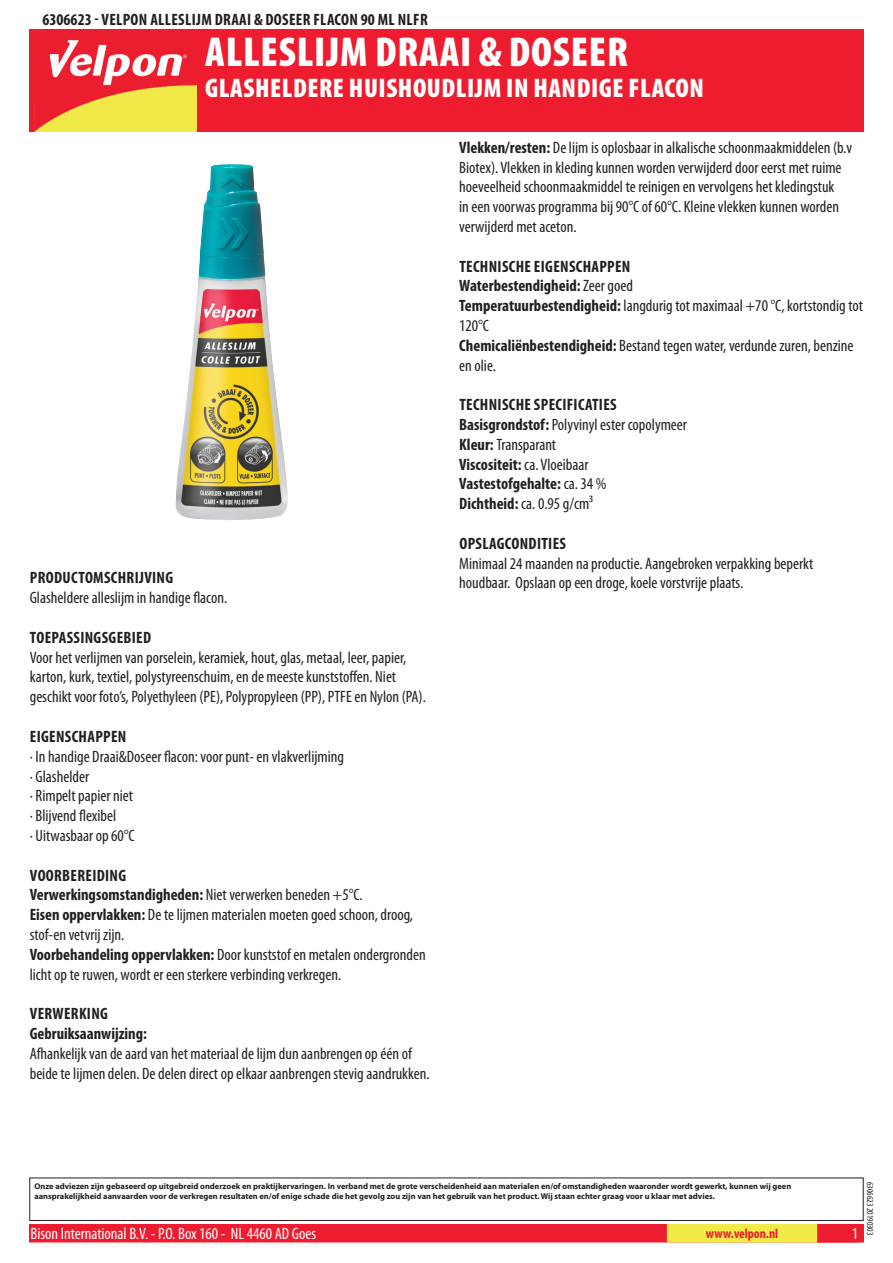
<style>
.page{position:relative;width:893px;height:1263px;background:#fff}
.page>*{position:absolute;margin:0;border:0;box-sizing:border-box;transform-origin:0 0}
.t1{font:900 condensed 42px "Myriad Pro";letter-spacing:.02em;color:#fff}
.t2{font:900 condensed 27px "Myriad Pro";letter-spacing:.02em;color:#fff}
.t3{font:condensed 16.5px/19.8px "Myriad Pro";color:#231f20}
.t4{font:700 condensed 16.5px/19.8px "Myriad Pro";letter-spacing:.02em;color:#231f20}
.t5{font:condensed 16.5px "Myriad Pro";color:#fff}
.t6{font:700 condensed 13.5px "Myriad Pro";letter-spacing:.015em;color:#ed1c2e}
.t7{font:condensed 9px "Myriad Pro";color:#231f20}
.t8{font:700 8.4px/10.1px "Myriad Pro";color:#231f20}
.s1{font-weight:700}
.s2{font-weight:400}
</style>
<div class="page">
<div style="left:30px;top:1225px;width:833px;height:17px;background:#ed1c2e"></div>
<div style="left:29px;top:1224px;width:835px;height:18px;border:2px solid #ed1c2e"></div>
<div style="left:816px;top:1224px;width:44px;height:18px;border:2px solid #ed1c2e"></div>
<div style="left:668px;top:1225px;width:148px;height:17px;background:#f1ea47"></div>
<div style="left:667px;top:1224px;width:150px;height:18px;border:2px solid #f1ea47"></div>
<div style="left:29px;top:1177px;width:835px;height:44px;border:1px solid #231f20"></div>
<div style="left:30px;top:30px;width:834px;height:102px;background:#ed1c2e"></div>
<img style="left:34px;top:39px;width:162px;height:93px">
<img style="left:175px;top:164px;width:113px;height:357px">
<p class="t4" style="left:43px;top:9px;width:385px">6306623 - Velpon Alleslijm Draai &amp; Doseer Flacon 90 ml NLFR</p>
<h1 class="t1" style="left:205px;top:25px;width:424px">ALLESLIJM DRAAI &amp; DOSEER</h1>
<h2 class="t2" style="left:205px;top:70px;width:500px">GLASHELDERE HUISHOUDLIJM IN HANDIGE FLACON</h2>
<p class="t4" style="left:30px;top:568px;width:145px">Productomschrijving</p>
<p class="t3" style="left:30px;top:588px;width:199px">Glasheldere alleslijm in handige flacon.</p>
<p class="t4" style="left:30px;top:627px;width:121px">Toepassingsgebied</p>
<p class="t3" style="left:30px;top:647px;width:398px">Voor het verlijmen van porselein, keramiek, hout, glas, metaal, leer, papier, karton, kurk, textiel, polystyreenschuim, en de meeste kunststoffen. Niet geschikt voor foto’s, Polyethyleen (PE), Polypropyleen (PP), PTFE en Nylon (PA).</p>
<p class="t4" style="left:30px;top:726px;width:98px">Eigenschappen</p>
<p class="t3" style="left:30px;top:746px;width:316px">· In handige Draai&amp;Doseer flacon: voor punt- en vlakverlijming · Glashelder<br>· Rimpelt papier niet<br>· Blijvend flexibel<br>· Uitwasbaar op 60°C</p>
<p class="t3" style="left:30px;top:865px;width:397px"><span class="s1">Voorbereiding<br>Verwerkingsomstandigheden:</span> Niet verwerken beneden +5°C.<br><span class="s1">Eisen oppervlakken:</span> De te lijmen materialen moeten goed schoon, droog, stof-en vetvrij zijn.<br><span class="s1">Voorbehandeling oppervlakken:</span> Door kunststof en metalen ondergronden licht op te ruwen, wordt er een sterkere verbinding verkregen.</p>
<p class="t4" style="left:30px;top:1003px;width:119px">Verwerking<br>Gebruiksaanwijzing:</p>
<p class="t3" style="left:30px;top:1043px;width:401px">Afhankelijk van de aard van het materiaal de lijm dun aanbrengen op één of beide te lijmen delen. De delen direct op elkaar aanbrengen stevig aandrukken.</p>
<p class="t3" style="left:459px;top:137px;width:394px"><span class="s1">Vlekken/resten:</span> De lijm is oplosbaar in alkalische schoonmaakmiddelen (b.v Biotex). Vlekken in kleding kunnen worden verwijderd door eerst met ruime hoeveelheid schoonmaakmiddel te reinigen en vervolgens het kledingstuk<br>in een voorwas programma bij 90°C of 60°C. Kleine vlekken kunnen worden verwijderd met aceton.</p>
<p class="t3" style="left:459px;top:256px;width:405px"><span class="s1">Technische eigenschappen<br>Waterbestendigheid:</span> Zeer goed<br><span class="s1">Temperatuurbestendigheid:</span> langdurig tot maximaal +70 °C, kortstondig tot 120°C<br><span class="s1">Chemicaliënbestendigheid:</span> Bestand tegen water, verdunde zuren, benzine en olie.</p>
<p class="t4" style="left:459px;top:394px;width:229px">Technische specificaties<br>Basisgrondstof: <span class="s2">Polyvinyl ester copolymeer<br></span>Kleur: <span class="s2">Transparant<br></span>Viscositeit: <span class="s2">ca. Vloeibaar<br></span>Vastestofgehalte: <span class="s2">ca. 34 %<br></span>Dichtheid: <span class="s2">ca. 0.95 g/cm³</span></p>
<p class="t4" style="left:459px;top:533px;width:108px">Opslagcondities</p>
<p class="t3" style="left:459px;top:553px;width:356px">Minimaal 24 maanden na productie. Aangebroken verpakking beperkt houdbaar. Opslaan op een droge, koele vorstvrije plaats.</p>
<p class="t8" style="left:34px;top:1181px;width:758px">Onze adviezen zijn gebaseerd op uitgebreid onderzoek en praktijkervaringen. In verband met de grote verscheidenheid aan materialen en/of omstandigheden waaronder wordt gewerkt, kunnen wij geen aansprakelijkheid aanvaarden voor de verkregen resultaten en/of enige schade die het gevolg zou zijn van het gebruik van het product. Wij staan echter graag voor u klaar met advies.</p>
<p class="t5" style="left:31px;top:1224px;width:287px">Bison International B.V. - P.O. Box 160 - NL 4460 AD Goes</p>
<p class="t6" style="left:706px;top:1225px;width:74px">www.velpon.nl</p>
<p class="t5" style="left:852px;top:1224px;width:8px">1</p>
<p class="t7" style="left:875px;top:1182px;width:55px;rotate:90deg">6306623 20190303</p>
</div>
